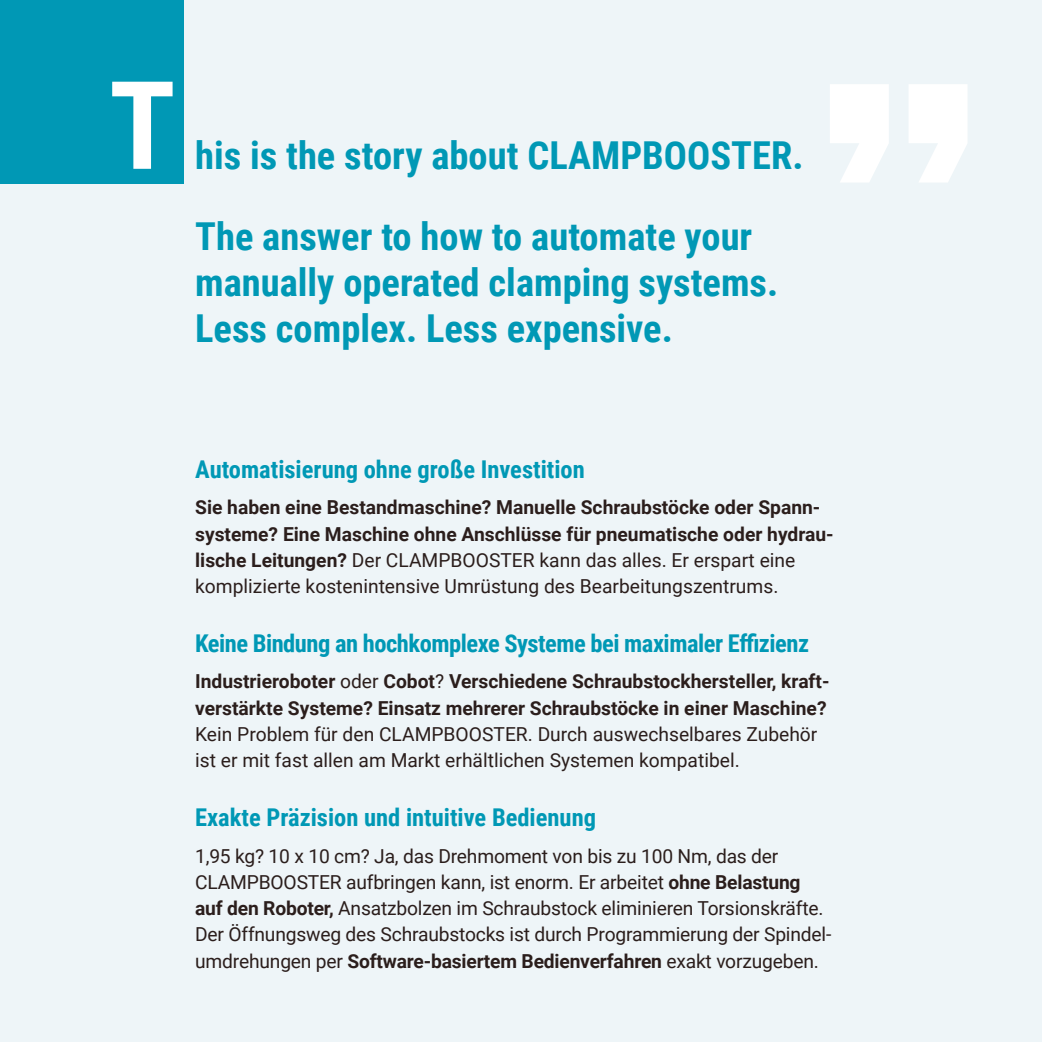
<style>
.page{position:relative;width:1042px;height:1042px;background:#eef5f8}
.page>*{position:absolute;margin:0;border:0;box-sizing:border-box;transform-origin:0 0}
.Seite_1_-_Zitat{font:700 38.5px/46.2px "Roboto Condensed";color:#0098b5}
.Seite_1_-_Fließtext{font:700 24.5px "Roboto Condensed";color:#0098b5}
.Seite_1_-_Fließtext-2{font:700 24.5px "Roboto Condensed";letter-spacing:-.02em;color:#0098b5}
.Seite1_-_Fließtext{font:700 19.25px/26.2px "Roboto";color:#2b1e1c}
.Seite1_-_Fließtext-2{font:19.25px/26.2px "Roboto";letter-spacing:-.01em;color:#2b1e1c}
.s1{font-weight:400}
.s2{font-weight:700}
</style>
<div class="page">
<div style="left:0;top:0;width:184px;height:184px;background:#0098b5"></div>
<svg style="left:112px;top:82px;width:61px;height:87px"></svg>
<svg style="left:830px;top:84px;width:59px;height:98px"></svg>
<svg style="left:909px;top:84px;width:58px;height:98px"></svg>
<p class="Seite_1_-_Zitat" style="left:195px;top:131px;width:610px">his is the story about CLAMPBOOSTER.</p>
<p class="Seite_1_-_Zitat" style="left:195px;top:212px;width:585px">The answer to how to automate your manually operated clamping systems.<br>Less complex. Less expensive.</p>
<p class="Seite_1_-_Fließtext" style="left:195px;top:452px;width:391px">Automatisierung ohne große Investition</p>
<p class="Seite1_-_Fließtext" style="left:195px;top:493px;width:640px">Sie haben eine Bestandmaschine? Manuelle Schraubstöcke oder Spann&shy;systeme? Eine Maschine ohne Anschlüsse für pneumatische oder hydrau&shy;lische Leitungen? <span class="s1">Der CLAMPBOOSTER kann das alles. Er erspart eine komplizierte kostenintensive Umrüstung des Bearbeitungszentrums.</span></p>
<p class="Seite_1_-_Fließtext-2" style="left:195px;top:626px;width:615px">Keine Bindung an hochkomplexe Systeme bei maximaler Effizienz</p>
<p class="Seite1_-_Fließtext" style="left:195px;top:668px;width:636px">Industrieroboter <span class="s1">oder</span> Cobot<span class="s1">?</span> Verschiedene Schraubstockhersteller, kraft&shy;verstärkte Systeme? Einsatz mehrerer Schraubstöcke in einer Maschine?<br><span class="s1">Kein Problem für den CLAMPBOOSTER. Durch auswechselbares Zubehör ist er mit fast allen am Markt erhältlichen Systemen kompatibel.</span></p>
<p class="Seite_1_-_Fließtext" style="left:195px;top:800px;width:402px">Exakte Präzision und intuitive Bedienung</p>
<p class="Seite1_-_Fließtext-2" style="left:195px;top:842px;width:638px">1,95 kg? 10 x 10 cm? Ja, das Drehmoment von bis zu 100 Nm, das der CLAMPBOOSTER aufbringen kann, ist enorm. Er arbeitet <span class="s2">ohne Belastung auf den Roboter,</span> Ansatzbolzen im Schraubstock eliminieren Torsionskräfte.<br>Der Öffnungsweg des Schraubstocks ist durch Programmierung der Spindel&shy;umdrehungen per <span class="s2">Software-basiertem Bedienverfahren</span> exakt vorzugeben.</p>
</div>
